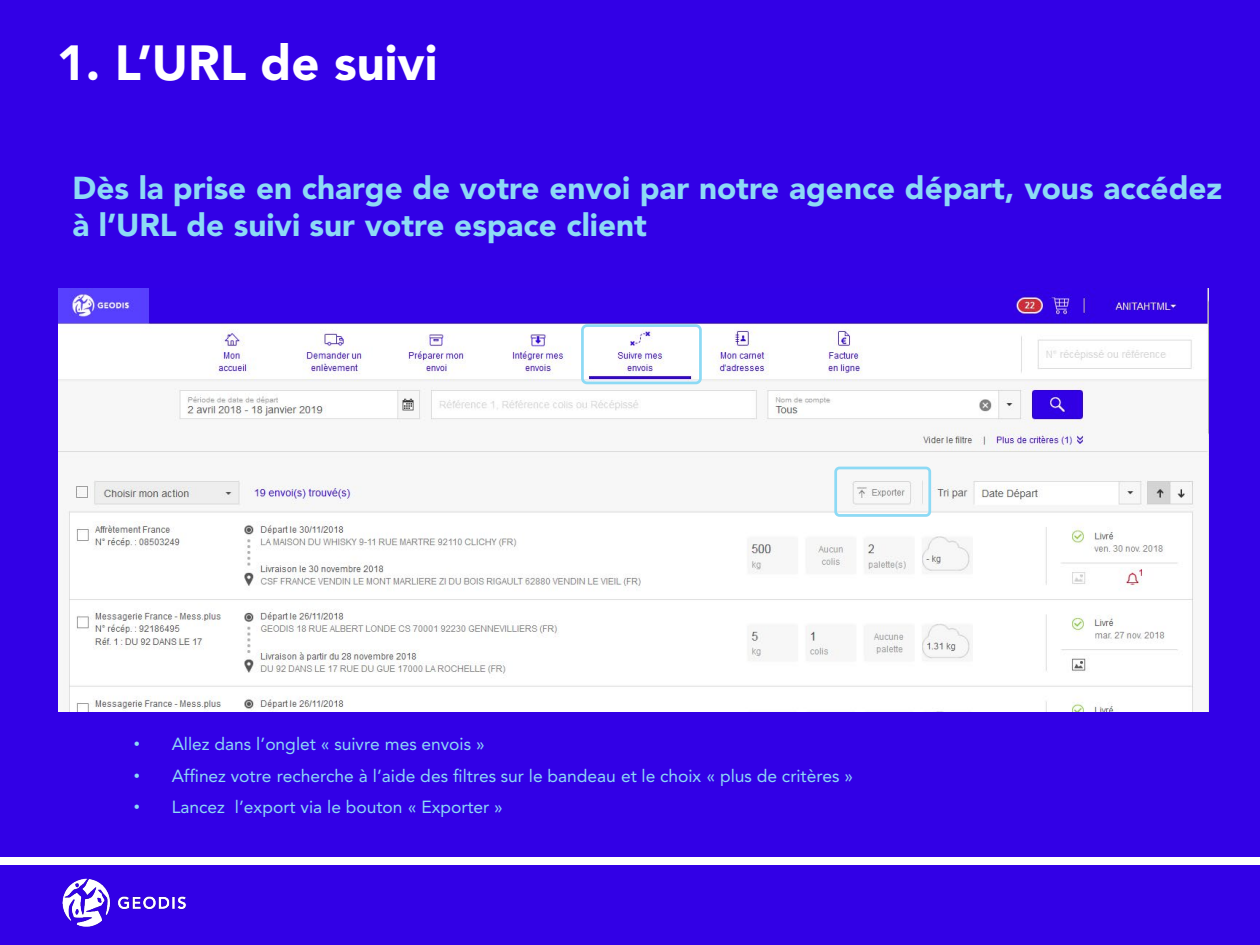
<style>
.page{position:relative;width:1260px;height:945px;background:#3200e6}
.page>*{position:absolute;margin:0;border:0;box-sizing:border-box;transform-origin:0 0}
.t1{font:900 49px "Avenir LT Std";color:#fff}
.t2{font:900 31.5px/37.8px "Avenir LT Std";color:#8ddaf5}
.t3{font:17.5px "Avenir LT Std";color:#8ddaf5}
.s1{font-family:"Arial"}
</style>
<div class="page">
<div style="left:0;top:857px;width:1260px;height:7px;background:#fff"></div>
<img style="left:0;top:864px;width:198px;height:63px">
<img style="left:59px;top:288px;width:1150px;height:424px">
<div style="left:581px;top:324px;width:121px;height:60px;border:3px solid #8ddaf5;border-radius:5px"></div>
<div style="left:834px;top:467px;width:97px;height:50px;border:3px solid #8ddaf5;border-radius:4px"></div>
<p class="t1" style="left:57px;top:34px;width:382px">1. L’URL de suivi</p>
<p class="t2" style="left:73px;top:169px;width:1151px">Dès la prise en charge de votre envoi par notre agence départ, vous accédez à l’URL de suivi sur votre espace client</p>
<p class="t3" style="left:134px;top:734px;width:353px"><span class="s1">•</span> Allez dans l’onglet « suivre mes envois »</p>
<p class="t3" style="left:134px;top:766px;width:721px"><span class="s1">•</span> Affinez votre recherche à l’aide des filtres sur le bandeau et le choix « plus de critères »</p>
<p class="t3" style="left:134px;top:797px;width:371px"><span class="s1">•</span> Lancez l’export via le bouton « Exporter »</p>
</div>
